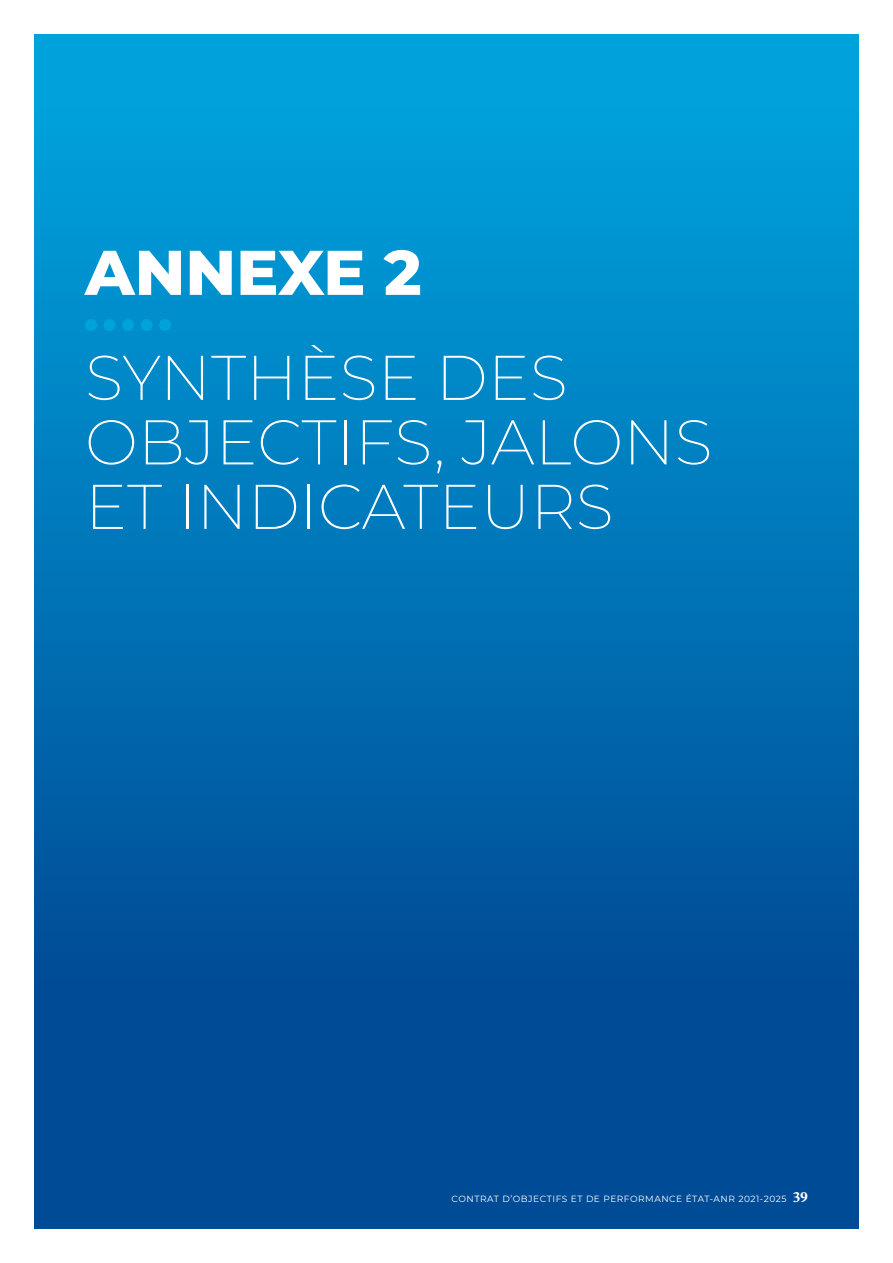
<style>
.page{position:relative;width:893px;height:1263px;background:#fff}
.page>*{position:absolute;margin:0;border:0;box-sizing:border-box;transform-origin:0 0}
._02-CHAPITRE_soustit{font:200 63px/64.5px "Montserrat";color:#fff}
._01-CHAPITRE_TITRE{font:800 63px "Montserrat";color:#fff}
.Texte{font:700 15px "Plantin";color:#fff}
.t1{font:9px "Montserrat";letter-spacing:.06em;color:#fff}
</style>
<div class="page">
<div style="left:34px;top:34px;width:825px;height:1195px;background:linear-gradient(to bottom,#00a5df,#003d8a)"></div>
<div style="left:85px;top:319px;width:12px;height:12px;background:#00a2dc;border-radius:50%"></div>
<div style="left:104px;top:319px;width:12px;height:12px;background:#00a2dc;border-radius:50%"></div>
<div style="left:122px;top:319px;width:12px;height:12px;background:#00a2dc;border-radius:50%"></div>
<div style="left:141px;top:319px;width:12px;height:12px;background:#00a2dc;border-radius:50%"></div>
<div style="left:159px;top:319px;width:12px;height:12px;background:#00a2dc;border-radius:50%"></div>
<p class="_01-CHAPITRE_TITRE" style="left:85px;top:226px;width:338px">ANNEXE 2</p>
<p class="_02-CHAPITRE_soustit" style="left:85px;top:343px;width:629px">SYNTHÈSE DES<br>OBJECTIFS, JALONS<br>ET INDICATEURS</p>
<p class="t1" style="left:452px;top:1193px;width:337px">CONTRAT D’OBJECTIFS ET DE PERFORMANCE ÉTAT-ANR 2021-2025</p>
<p class="Texte" style="left:793px;top:1188px;width:17px">39</p>
</div>
